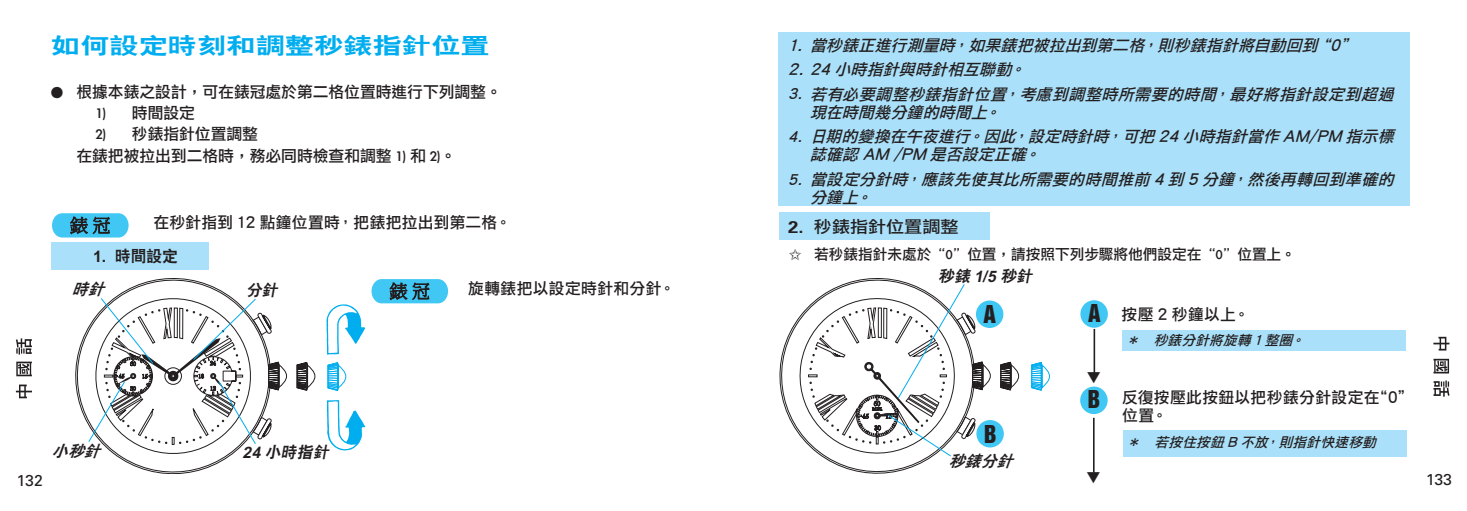
<style>
.page{position:relative;width:1467px;height:511px;background:#fff}
.page>*{position:absolute;margin:0;border:0;box-sizing:border-box;transform-origin:0 0}
.t1{font:800 22.5px "C Hei 2";color:#00aeef;scale:1.3 1}
.t2{font:22.5px "Helvetica Inserat";color:#231f20}
.t3{font:16.43px "Li Gothic Med";color:#231f20;scale:1.1 1}
.t4{font:italic 15.75px/18px "Li Hei Pro";color:#231f20}
.t5{font:15.75px/21.2px "Li Gothic Med";color:#231f20}
.t6{font:15.75px/18px "Li Hei Pro";letter-spacing:.025em;color:#231f20}
.t7{font:italic 800 15.75px "C Hei 2";color:#231f20}
.t8{font:15.75px "Univers";color:#231f20}
.t9{font:800 15.75px "C Hei 2";color:#231f20}
.t10{font:14.62px "Li Gothic Med";color:#231f20}
.t11{font:italic 13.5px "Li Hei Pro";color:#231f20}
.s1{font-size:14.62px}
.s2{font-family:"Univers";font-weight:700;font-size:16.88px}
</style>
<div class="page">
<svg style="left:16px;top:384px;width:16px;height:14px"></svg>
<svg style="left:16px;top:361px;width:16px;height:15px"></svg>
<svg style="left:16px;top:338px;width:16px;height:16px"></svg>
<svg style="left:1433px;top:336px;width:16px;height:14px"></svg>
<svg style="left:1433px;top:358px;width:16px;height:15px"></svg>
<svg style="left:1433px;top:380px;width:16px;height:16px"></svg>
<svg style="left:75px;top:278px;width:144px;height:195px"></svg>
<svg style="left:86px;top:288px;width:158px;height:175px"></svg>
<svg style="left:296px;top:362px;width:20px;height:29px"></svg>
<svg style="left:326px;top:304px;width:39px;height:146px"></svg>
<svg style="left:780px;top:278px;width:150px;height:195px"></svg>
<svg style="left:1000px;top:361px;width:19px;height:30px"></svg>
<svg style="left:1031px;top:362px;width:19px;height:29px"></svg>
<div style="left:778px;top:32px;width:631px;height:174px;background:#aae0f9"></div>
<div style="left:779px;top:212px;width:210px;height:27px;background:#aae0f9"></div>
<div style="left:1080px;top:386px;width:28px;height:27px;background:#40c7f4;border-radius:50%"></div>
<div style="left:1080px;top:300px;width:28px;height:27px;background:#40c7f4;border-radius:50%"></div>
<div style="left:1122px;top:330px;width:284px;height:21px;background:#aae0f9"></div>
<hr style="left:1094px;top:328px;width:1px;height:45px;background:#231f20">
<div style="left:976px;top:300px;width:27px;height:28px;background:#40c7f4;border-radius:50%"></div>
<div style="left:976px;top:419px;width:28px;height:28px;background:#40c7f4;border-radius:50%"></div>
<div style="left:1123px;top:429px;width:283px;height:27px;background:#aae0f9"></div>
<hr style="left:1093px;top:417px;width:2px;height:55px;background:#231f20">
<div style="left:52px;top:241px;width:157px;height:28px;background:#aae0f9"></div>
<svg style="left:52px;top:213px;width:77px;height:24px;background:#47aacb"></svg>
<svg style="left:372px;top:279px;width:76px;height:24px;background:#44a8ca"></svg>
<svg style="left:88px;top:297px;width:199px;height:147px"></svg>
<svg style="left:794px;top:283px;width:197px;height:175px"></svg>
<h1 class="t1" style="left:51px;top:34px;width:339px">如何設定時刻和調整秒錶指針位置</h1>
<p class="t5" style="left:51px;top:81px;width:452px">● 根據本錶之設計，可在錶冠處於第二格位置時進行下列調整。</p>
<p class="t5" style="left:96px;top:103px;width:101px">1) 時間設定</p>
<p class="t5" style="left:76px;top:124px;width:381px;text-indent:19px">2) 秒錶指針位置調整<br>在錶把被拉出到二格時，務必同時檢查和調整 1) 和 2)。</p>
<p class="t6" style="left:154px;top:214px;width:359px">在秒針指到 12 點鐘位置時，把錶把拉出到第二格。</p>
<p class="t9" style="left:93px;top:248px;width:86px">1. 時間設定</p>
<p class="t7" style="left:72px;top:280px;width:40px">時針</p>
<p class="t7" style="left:246px;top:282px;width:36px">分針</p>
<p class="t6" style="left:468px;top:279px;width:209px">旋轉錶把以設定時針和分針。</p>
<p class="t7" style="left:52px;top:443px;width:57px">小秒針</p>
<p class="t7" style="left:243px;top:443px;width:91px">24 小時指針</p>
<p class="t4" style="left:788px;top:36px;width:574px">1. 當秒錶正進行測量時，如果錶把被拉出到第二格，則秒錶指針將自動回到“0”</p>
<p class="t4" style="left:788px;top:61px;width:243px">2. 24 小時指針與時針相互聯動。</p>
<p class="t4" style="left:810px;top:85px;width:589px;text-indent:-22px"><span class="s1">3.</span> 若有必要調整秒錶指針位置，考慮到調整時所需要的時間，最好將指針設定到超過現在時間幾分鐘的時間上。</p>
<p class="t4" style="left:810px;top:128px;width:589px;text-indent:-22px"><span class="s1">4.</span> 日期的變換在午夜進行。因此，設定時針時，可把 24 小時指針當作 AM/PM 指示標誌確認 AM /PM 是否設定正確。</p>
<p class="t4" style="left:810px;top:170px;width:589px;text-indent:-22px"><span class="s1">5.</span> 當設定分針時，應該先使其比所需要的時間推前 4 到 5 分鐘，然後再轉回到準確的分鐘上。</p>
<p class="t3" style="left:788px;top:218px;width:156px"><span class="s2">2.</span> 秒錶指針位置調整</p>
<p class="t10" style="left:814px;top:247px;width:483px">若秒錶指針未處於“0”位置，請按照下列步驟將他們設定在“0”位置上。</p>
<p class="t7" style="left:938px;top:268px;width:99px">秒錶 1/5 秒針</p>
<h1 class="t2" style="left:984px;top:300px;width:14px">A</h1>
<h1 class="t2" style="left:1088px;top:299px;width:14px">A</h1>
<h1 class="t2" style="left:984px;top:420px;width:14px">B</h1>
<p class="t7" style="left:948px;top:452px;width:72px">秒錶分針</p>
<h1 class="t2" style="left:1088px;top:386px;width:14px">B</h1>
<p class="t6" style="left:1121px;top:305px;width:129px">按壓 2 秒鐘以上。</p>
<p class="t11" style="left:1128px;top:333px;width:181px">* 秒錶分針將旋轉 1 整圈。</p>
<p class="t6" style="left:1122px;top:388px;width:293px">反復按壓此按鈕以把秒錶分針設定在“0”位置。</p>
<p class="t11" style="left:1129px;top:434px;width:252px">* 若按住按鈕 B 不放，則指針快速移動</p>
<p class="t8" style="left:17px;top:471px;width:28px">132</p>
<p class="t8" style="left:1426px;top:470px;width:28px">133</p>
</div>
